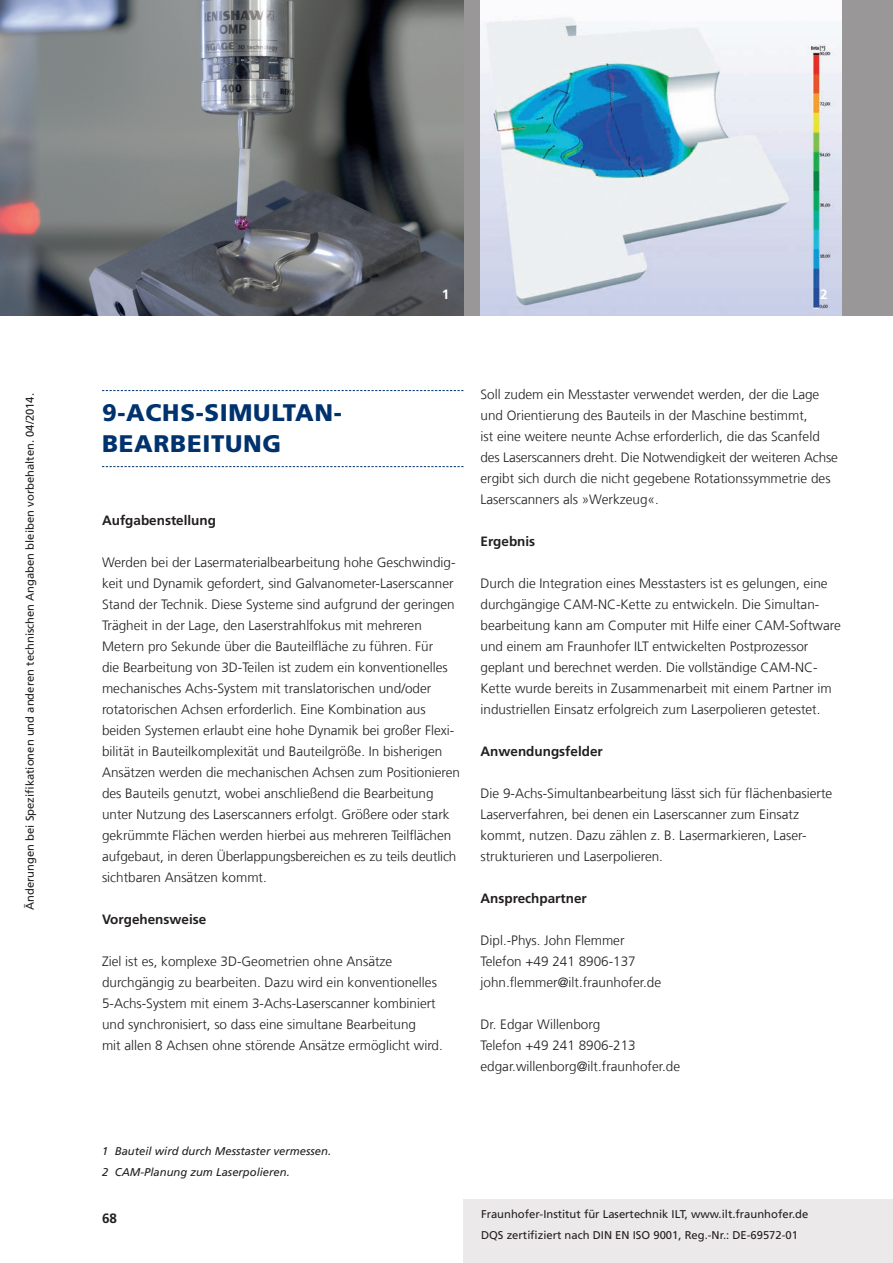
<style>
.page{position:relative;width:893px;height:1263px;background:#fff}
.page>*{position:absolute;margin:0;border:0;box-sizing:border-box;transform-origin:0 0}
.t1{font:900 24px/31.5px "Frutiger LT Com";letter-spacing:.03em;color:#00326d}
.t2{font:300 13.5px/21px "Frutiger LT Com";color:#231f20}
.t3{font:700 13.5px "Frutiger LT Com";color:#231f20}
.t4{font:700 13.5px "Frutiger LT Com";color:#fff}
.t5{font:11.25px/21px "Frutiger LT Com";color:#231f20}
.t6{font:italic 11.25px/21px "Frutiger LT Com";color:#231f20}
</style>
<div class="page">
<div style="left:463px;top:1199px;width:430px;height:64px;background:#ece9ea"></div>
<div style="left:0;top:0;width:893px;height:315px;background:#999798"></div>
<img style="left:0;top:0;width:463px;height:315px">
<img style="left:480px;top:0;width:362px;height:315px">
<svg style="left:102px;top:390px;width:361px;height:1px"></svg>
<svg style="left:102px;top:466px;width:361px;height:1px"></svg>
<p class="t5" style="left:20px;top:910px;width:518px;rotate:-90deg">Änderungen bei Spezifikationen und anderen technischen Angaben bleiben vorbehalten. 04/2014.</p>
<p class="t4" style="left:442px;top:286px;width:9px">1</p>
<p class="t4" style="left:820px;top:286px;width:9px">2</p>
<h1 class="t1" style="left:102px;top:397px;width:241px">9-ACHS-SIMULTAN-<br>BEAR</h1>
<h1 class="t1" style="left:170px;top:428px;width:113px">BEITUNG</h1>
<p class="t3" style="left:102px;top:512px;width:116px">Aufgabenstellung</p>
<p class="t2" style="left:102px;top:552px;width:360px">Werden bei der Lasermaterialbearbeitung hohe Geschwindig&shy;keit und Dynamik gefordert, sind Galvanometer-Laserscanner Stand der Technik. Diese Systeme sind aufgrund der geringen Trägheit in der Lage, den Laserstrahlfokus mit mehreren Metern pro Sekunde über die Bauteilfläche zu führen. Für<br>die Bearbeitung von 3D-Teilen ist zudem ein konventionelles mechanisches Achs-System mit translatorischen und/oder rotatorischen Achsen erforderlich. Eine Kombination aus beiden Systemen erlaubt eine hohe Dynamik bei großer Flexi&shy;bilität in Bauteilkomplexität und Bauteilgröße. In bisherigen Ansätzen werden die mechanischen Achsen zum Positionieren des Bauteils genutzt, wobei anschließend die Bearbeitung unter Nutzung des Laserscanners erfolgt. Größere oder stark gekrümmte Flächen werden hierbei aus mehreren Teilflächen aufgebaut, in deren Überlappungsbereichen es zu teils deutlich sichtbaren Ansätzen kommt.</p>
<p class="t3" style="left:102px;top:911px;width:106px">Vorgehensweise</p>
<p class="t2" style="left:102px;top:951px;width:342px">Ziel ist es, komplexe 3D-Geometrien ohne Ansätze durchgängig zu bearbeiten. Dazu wird ein konventionelles 5-Achs-System mit einem 3-Achs-Laserscanner kombiniert und synchronisiert, so dass eine simultane Bearbeitung<br>mit allen 8 Achsen ohne störende Ansätze ermöglicht wird.</p>
<p class="t2" style="left:480px;top:384px;width:359px">Soll zudem ein Messtaster verwendet werden, der die Lage und Orientierung des Bauteils in der Maschine bestimmt,<br>ist eine weitere neunte Achse erforderlich, die das Scanfeld des Laserscanners dreht. Die Notwendigkeit der weiteren Achse ergibt sich durch die nicht gegebene Rotationssymmetrie des Laserscanners als »Werkzeug«.</p>
<p class="t3" style="left:480px;top:534px;width:56px">Ergebnis</p>
<p class="t2" style="left:480px;top:573px;width:362px">Durch die Integration eines Messtasters ist es gelungen, eine durchgängige CAM-NC-Kette zu entwickeln. Die Simultan&shy;bearbeitung kann am Computer mit Hilfe einer CAM-Software und einem am Fraunhofer ILT entwickelten Postprozessor geplant und berechnet werden. Die vollständige CAM-NC-Kette wurde bereits in Zusammenarbeit mit einem Partner im industriellen Einsatz erfolgreich zum Laserpolieren getestet.</p>
<p class="t3" style="left:480px;top:744px;width:124px">Anwendungsfelder</p>
<p class="t2" style="left:480px;top:783px;width:353px">Die 9-Achs-Simultanbearbeitung lässt sich für flächenbasierte Laserverfahren, bei denen ein Laserscanner zum Einsatz kommt, nutzen. Dazu zählen z. B. Lasermarkieren, Laser&shy;strukturieren und Laserpolieren.</p>
<p class="t3" style="left:480px;top:891px;width:108px">Ansprechpartner</p>
<p class="t2" style="left:480px;top:930px;width:182px">Dipl.-Phys. John Flemmer<br>Telefon +49 241 8906-137 john.flemmer@ilt.fraunhofer.de</p>
<p class="t2" style="left:480px;top:1014px;width:201px">Dr. Edgar Willenborg<br>Telefon +49 241 8906-213 edgar.willenborg@ilt.fraunhofer.de</p>
<p class="t6" style="left:102px;top:1141px;width:231px">1 Bauteil wird durch Messtaster vermessen.<br>2 CAM-Planung zum Laserpolieren.</p>
<p class="t3" style="left:102px;top:1210px;width:17px">68</p>
<p class="t5" style="left:481px;top:1204px;width:329px">Fraunhofer-Institut für Lasertechnik ILT, www.ilt.fraunhofer.de<br>DQS zertifiziert nach DIN EN ISO 9001, Reg.-Nr.: DE-69572-01</p>
</div>
